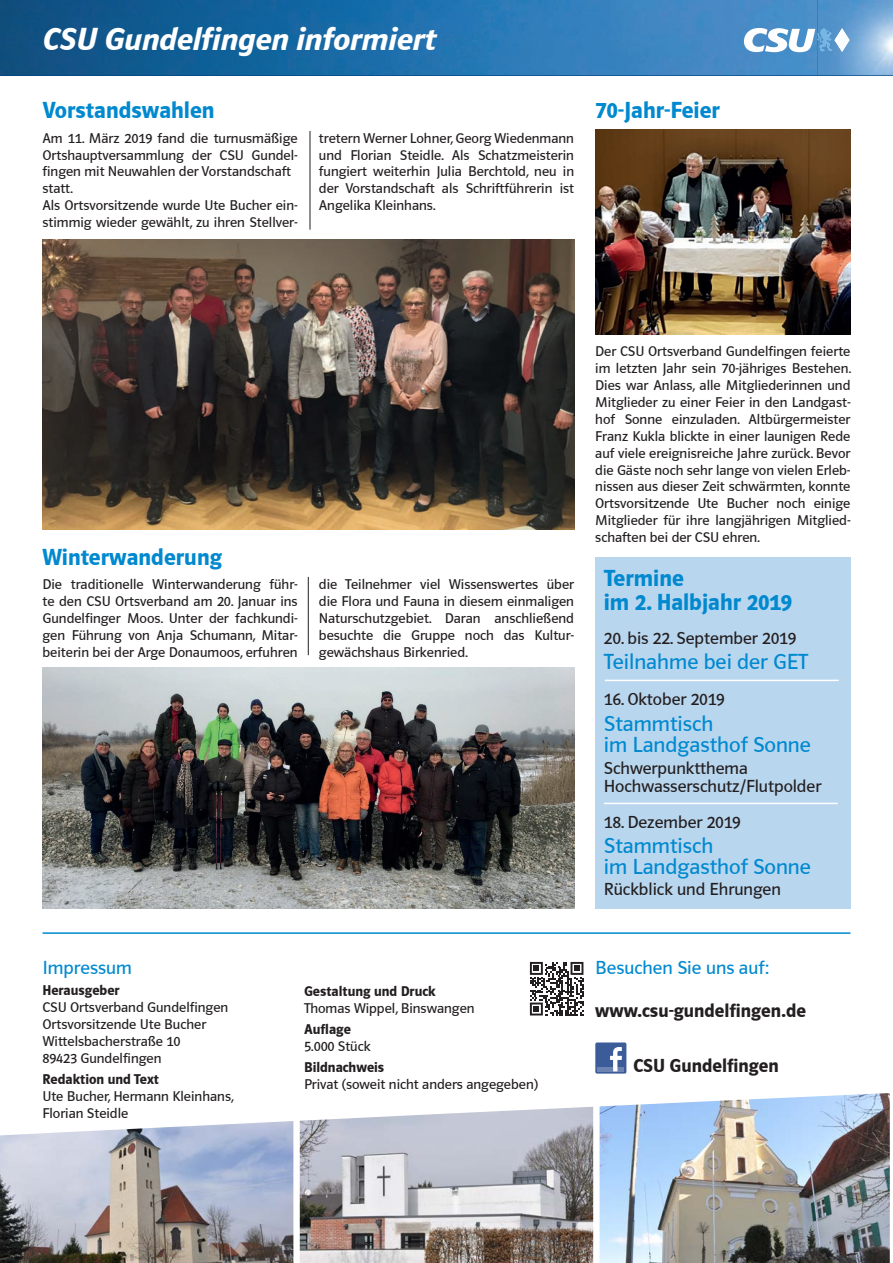
<style>
.page{position:relative;width:893px;height:1263px;background:#fff}
.page>*{position:absolute;margin:0;border:0;box-sizing:border-box;transform-origin:0 0}
.t1{font:italic 700 33px "CSU Schrift 2000";color:#fff}
.t2{font:700 24px/24px "CSU Schrift 2000";color:#0089cf}
.t3{font:22.5px/21px "CSU Schrift 2000";color:#0089cf}
.t4{font:700 19.5px "CSU Schrift 2000";color:#231f20}
.t5{font:19.5px "CSU Schrift 2000";color:#0089cf}
.t6{font:18px/18px "CSU Schrift 2000";color:#231f20}
.t7{font:14.7px/17px "CSU Schrift 2000";color:#231f20;text-align:justify}
.t8{font:700 14.7px "CSU Schrift 2000";color:#231f20}
</style>
<div class="page">
<img style="left:0;top:1135px;width:293px;height:128px">
<img style="left:300px;top:1135px;width:293px;height:128px">
<img style="left:600px;top:1135px;width:290px;height:128px">
<svg style="left:12px;top:884px;width:878px;height:251px"></svg>
<div style="left:293px;top:943px;width:7px;height:320px;background:#fff"></div>
<div style="left:593px;top:964px;width:7px;height:299px;background:#fff"></div>
<img style="left:0;top:0;width:893px;height:75px">
<svg style="left:744px;top:28px;width:90px;height:24px"></svg>
<img style="left:817px;top:0;width:15px;height:42px">
<img style="left:834px;top:28px;width:16px;height:24px">
<img style="left:817px;top:28px;width:11px;height:24px">
<div style="left:526px;top:958px;width:61px;height:61px;background:linear-gradient(to right,#fff,#fff)"></div>
<svg style="left:530px;top:962px;width:53px;height:53px"></svg>
<div style="left:595px;top:1042px;width:31px;height:31px;background:#3b5b99;border-radius:2px"></div>
<hr style="left:597px;top:1067px;width:27px;height:4px;background:#6d84b3">
<svg style="left:610px;top:1047px;width:12px;height:24px"></svg>
<div style="left:595px;top:557px;width:255px;height:351px;background:#b9d6ef"></div>
<hr style="left:43px;top:932px;width:807px;height:2px;background:#0089cf">
<img style="left:43px;top:668px;width:531px;height:240px">
<hr style="left:605px;top:680px;width:234px;height:1px;background:#fff">
<hr style="left:604px;top:803px;width:234px;height:1px;background:#fff">
<img style="left:595px;top:130px;width:255px;height:205px">
<img style="left:43px;top:239px;width:531px;height:290px">
<hr style="left:308px;top:577px;width:1px;height:78px;background:#231f20">
<hr style="left:310px;top:131px;width:1px;height:99px;background:#231f20">
<h1 class="t1" style="left:43px;top:22px;width:395px">CSU Gundelfingen informiert</h1>
<h2 class="t2" style="left:43px;top:99px;width:174px">Vorstandswahlen</h2>
<p class="t7" style="left:43px;top:129px;width:257px;text-align:left">Am 11. März 2019 fand die turnusmäßige Ortshauptversammlung der CSU Gundel&shy;fingen mit Neuwahlen der Vorstandschaft statt.<br>Als Ortsvorsitzende wurde Ute Bucher ein&shy;stimmig wieder gewählt, zu ihren Stellver-</p>
<p class="t7" style="left:319px;top:129px;width:257px">tretern Werner Lohner, Georg Wiedenmann und Florian Steidle. Als Schatzmeisterin fungiert weiterhin Julia Berchtold, neu in der Vorstandschaft als Schriftführerin ist Angelika Kleinhans.</p>
<h2 class="t2" style="left:595px;top:99px;width:126px">70-Jahr-Feier</h2>
<h2 class="t2" style="left:43px;top:545px;width:181px">Winterwanderung</h2>
<p class="t7" style="left:43px;top:576px;width:257px">Die traditionelle Winterwanderung führ&shy;te den CSU Ortsverband am 20. Januar ins Gundelfinger Moos. Unter der fachkundi&shy;gen Führung von Anja Schumann, Mitar&shy;beiterin bei der Arge Donaumoos, erfuhren</p>
<p class="t7" style="left:319px;top:576px;width:257px">die Teilnehmer viel Wissenswertes über die Flora und Fauna in diesem einmaligen Naturschutzgebiet. Daran anschließend besuchte die Gruppe noch das Kultur&shy;gewächshaus Birkenried.</p>
<p class="t7" style="left:595px;top:343px;width:257px">Der CSU Ortsverband Gundelfingen feierte im letzten Jahr sein 70-jähriges Bestehen.<br>Dies war Anlass, alle Mitgliederinnen und Mitglieder zu einer Feier in den Landgast&shy;hof Sonne einzuladen. Altbürgermeister Franz Kukla blickte in einer launigen Rede auf viele ereignisreiche Jahre zurück. Bevor die Gäste noch sehr lange von vielen Erleb&shy;nissen aus dieser Zeit schwärmten, konnte Ortsvorsitzende Ute Bucher noch einige Mitglieder für ihre langjährigen Mitglied&shy;schaften bei der CSU ehren.</p>
<h2 class="t2" style="left:604px;top:566px;width:190px">Termine<br>im 2. Halbjahr 2019</h2>
<p class="t6" style="left:604px;top:629px;width:194px">20. bis 22. September 2019</p>
<h3 class="t3" style="left:604px;top:652px;width:206px">Teilnahme bei der GET</h3>
<p class="t6" style="left:604px;top:691px;width:122px">16. Oktober 2019</p>
<h3 class="t3" style="left:604px;top:713px;width:209px">Stammtisch<br>im Landgasthof Sonne</h3>
<p class="t6" style="left:604px;top:759px;width:219px">Schwerpunktthema<br>Hochwasserschutz/Flutpolder</p>
<p class="t6" style="left:604px;top:813px;width:138px">18. Dezember 2019</p>
<h3 class="t3" style="left:604px;top:835px;width:209px">Stammtisch<br>im Landgasthof Sonne</h3>
<p class="t6" style="left:604px;top:880px;width:179px">Rückblick und Ehrungen</p>
<h3 class="t5" style="left:43px;top:957px;width:91px">Impressum</h3>
<p class="t8" style="left:43px;top:982px;width:79px">Herausgeber</p>
<p class="t7" style="left:43px;top:999px;width:187px;text-align:left">CSU Ortsverband Gundelfingen<br>Ortsvorsitzende Ute Bucher<br>Wittelsbacherstraße 10<br>89423 Gundelfingen</p>
<p class="t8" style="left:43px;top:1071px;width:118px">Redaktion und Text</p>
<p class="t7" style="left:43px;top:1087px;width:193px">Ute Bucher, Hermann Kleinhans,<br>Florian Steidle</p>
<p class="t8" style="left:304px;top:984px;width:133px">Gestaltung und Druck</p>
<p class="t7" style="left:304px;top:1000px;width:172px">Thomas Wippel, Binswangen</p>
<p class="t8" style="left:304px;top:1022px;width:48px">Auflage</p>
<p class="t7" style="left:304px;top:1038px;width:68px">5.000 Stück</p>
<p class="t8" style="left:304px;top:1060px;width:82px">Bildnachweis</p>
<p class="t7" style="left:304px;top:1076px;width:236px">Privat (soweit nicht anders angegeben)</p>
<h3 class="t5" style="left:595px;top:957px;width:175px">Besuchen Sie uns auf:</h3>
<h3 class="t4" style="left:595px;top:1000px;width:212px">www.csu-gundelfingen.de</h3>
<h3 class="t4" style="left:634px;top:1055px;width:147px">CSU Gundelfingen</h3>
</div>
